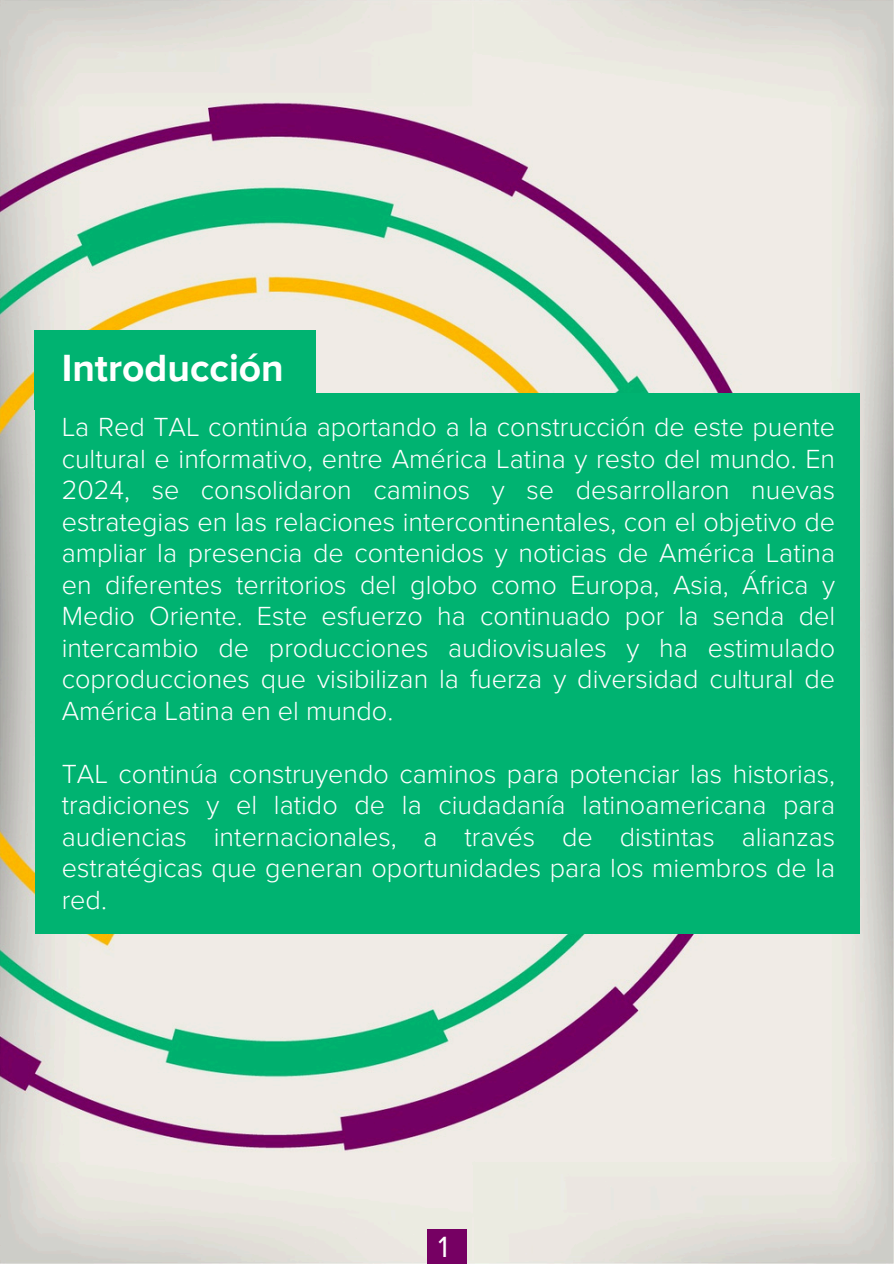
<style>
.page{position:relative;width:894px;height:1264px;background:#fff}
.page>*{position:absolute;margin:0;border:0;box-sizing:border-box;transform-origin:0 0}
.t1{font:700 39px "Proxima Nova";color:#fff}
.t2{font:30.15px "Proxima Nova";color:#fff}
.t3{font:300 27px/31.5px "Proxima Nova";color:#fff;text-align:justify}
</style>
<div class="page">
<img style="left:0;top:0;width:893px;height:1263px">
<div style="left:427px;top:1228px;width:39px;height:35px;background:#760063"></div>
<div style="left:35px;top:330px;width:281px;height:79px;background:#00b371"></div>
<div style="left:35px;top:393px;width:824px;height:540px;background:#00b371"></div>
<p class="t1" style="left:62px;top:345px;width:224px">Introducción</p>
<p class="t3" style="left:62px;top:412px;width:774px">La Red TAL continúa aportando a la construcción de este puente cultural e informativo, entre América Latina y resto del mundo. En 2024, se consolidaron caminos y se desarrollaron nuevas estrategias en las relaciones intercontinentales, con el objetivo de ampliar la presencia de contenidos y noticias de América Latina en diferentes territorios del globo como Europa, Asia, África y Medio Oriente. Este esfuerzo ha continuado por la senda del intercambio de producciones audiovisuales y ha estimulado coproducciones que visibilizan la fuerza y diversidad cultural de América Latina en el mundo.</p>
<h1 class="t3" style="left:62px;top:758px;width:774px">TAL continúa construyendo caminos para potenciar las historias, tradiciones y el latido de la ciudadanía latinoamericana para audiencias internacionales, a través de distintas alianzas estratégicas que generan oportunidades para los miembros de la red.</h1>
<p class="t2" style="left:438px;top:1229px;width:12px">1</p>
</div>
